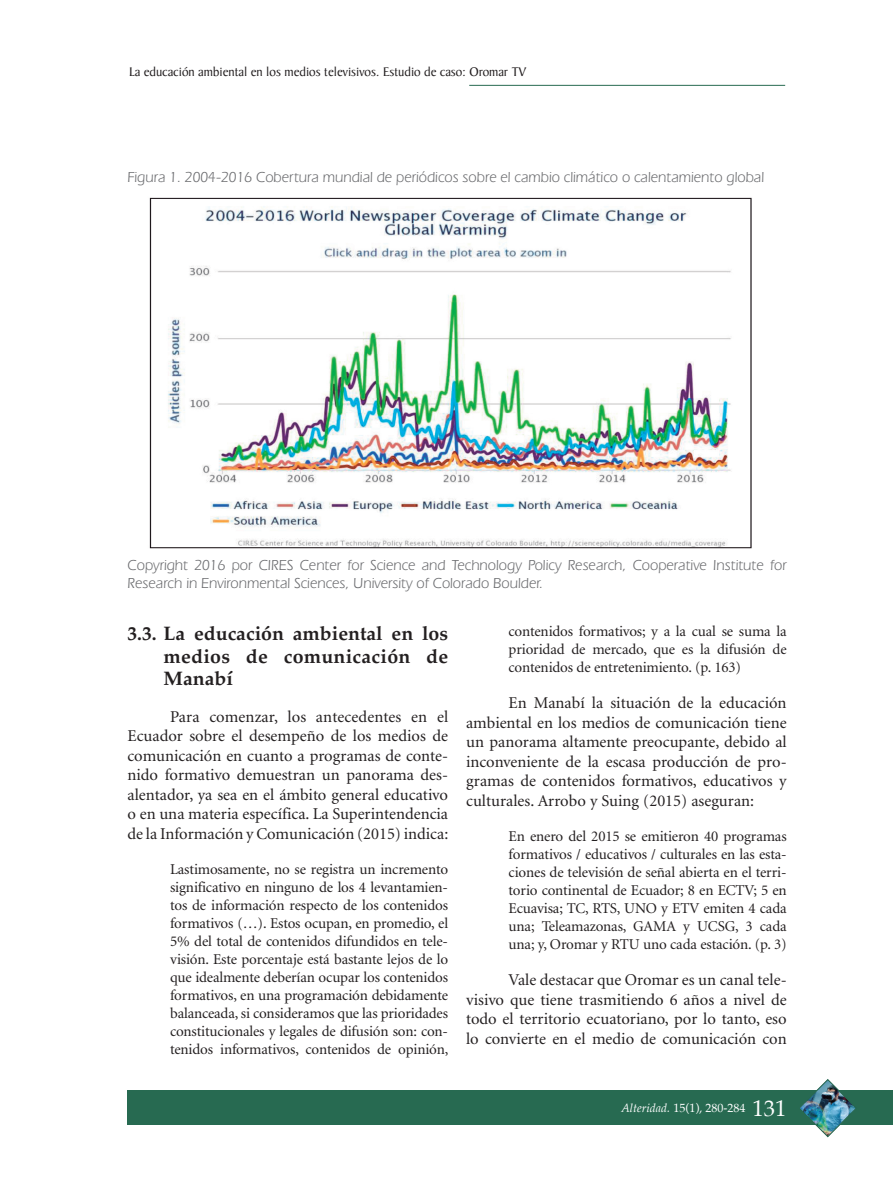
<style>
.page{position:relative;width:893px;height:1191px;background:#fff}
.page>*{position:absolute;margin:0;border:0;box-sizing:border-box;transform-origin:0 0}
._1_1{font:700 19.5px/22.5px "Palatino";color:#231f20;text-align:justify}
.Párrafo{font:16.5px/19.5px "Minion";color:#231f20;text-align:justify}
.Citas{font:15px/18px "Minion";letter-spacing:-.01em;color:#231f20;text-align:justify}
.fuente{font:15px/18px "Eras IT Cby BT";color:#6c6d70}
.títulos_cuadros{font:15px "Eras IT Cby BT";color:#6c6d70}
.t1{font:13.5px "Baker Signet";color:#231f20}
.t2{font:12px "Palatino";color:#fff}
.s1{font-style:italic}
.s2{font-size:22.5px}
</style>
<div class="page">
<hr style="left:469px;top:85px;width:316px;height:1px;background:#276a51">
<div style="left:128px;top:1090px;width:765px;height:34px;background:#276a51"></div>
<img style="left:798px;top:1079px;width:59px;height:58px">
<img style="left:149px;top:197px;width:603px;height:352px">
<p class="t1" style="left:129px;top:65px;width:399px">La educación ambiental en los medios televisivos. Estudio de caso: Oromar TV</p>
<p class="títulos_cuadros" style="left:128px;top:168px;width:638px">Figura 1. 2004-2016 Cobertura mundial de periódicos sobre el cambio climático o calentamiento global</p>
<p class="fuente" style="left:128px;top:555px;width:661px">Copyright 2016 por CIRES Center for Science and Technology Policy Research, Cooperative Institute for<br>Research in Environmental Sciences, University of Colorado Boulder.</p>
<p class="_1_1" style="left:164px;top:621px;width:286px;text-indent:-36px">3.3. La educación ambiental en los medios de comunicación de Manabí</p>
<p class="Párrafo" style="left:128px;top:707px;width:322px;text-indent:43px">Para comenzar, los antecedentes en el Ecuador sobre el desempeño de los medios de comunicación en cuanto a programas de conte&shy;nido formativo demuestran un panorama des&shy;alentador, ya sea en el ámbito general educativo o en una materia específica. La Superintendencia de la Información y Comunicación (2015) indica:</p>
<p class="Citas" style="left:170px;top:860px;width:280px">Lastimosamente, no se registra un incremento significativo en ninguno de los 4 levantamien&shy;tos de información respecto de los contenidos formativos (…). Estos ocupan, en promedio, el 5% del total de contenidos difundidos en tele&shy;visión. Este porcentaje está bastante lejos de lo que idealmente deberían ocupar los contenidos formativos, en una programación debidamente balanceada, si consideramos que las prioridades constitucionales y legales de difusión son: con&shy;tenidos informativos, contenidos de opinión,</p>
<p class="Citas" style="left:509px;top:622px;width:280px">contenidos formativos; y a la cual se suma la prioridad de mercado, que es la difusión de contenidos de entretenimiento. (p. 163)</p>
<p class="Párrafo" style="left:466px;top:693px;width:322px;text-indent:43px">En Manabí la situación de la educación ambiental en los medios de comunicación tiene un panorama altamente preocupante, debido al inconveniente de la escasa producción de pro&shy;gramas de contenidos formativos, educativos y culturales. Arrobo y Suing (2015) aseguran:</p>
<p class="Citas" style="left:509px;top:827px;width:280px">En enero del 2015 se emitieron 40 programas formativos / educativos / culturales en las esta&shy;ciones de televisión de señal abierta en el terri&shy;torio continental de Ecuador; 8 en ECTV; 5 en Ecuavisa; TC, RTS, UNO y ETV emiten 4 cada una; Teleamazonas, GAMA y UCSG, 3 cada una; y, Oromar y RTU uno cada estación. (p. 3)</p>
<p class="Párrafo" style="left:466px;top:970px;width:322px;text-indent:43px">Vale destacar que Oromar es un canal tele&shy;visivo que tiene trasmitiendo 6 años a nivel de todo el territorio ecuatoriano, por lo tanto, eso lo convierte en el medio de comunicación con</p>
<p class="t2" style="left:621px;top:1098px;width:167px"><span class="s1">Alteridad.</span> 15(1), 280-284 <span class="s2">131</span></p>
</div>
